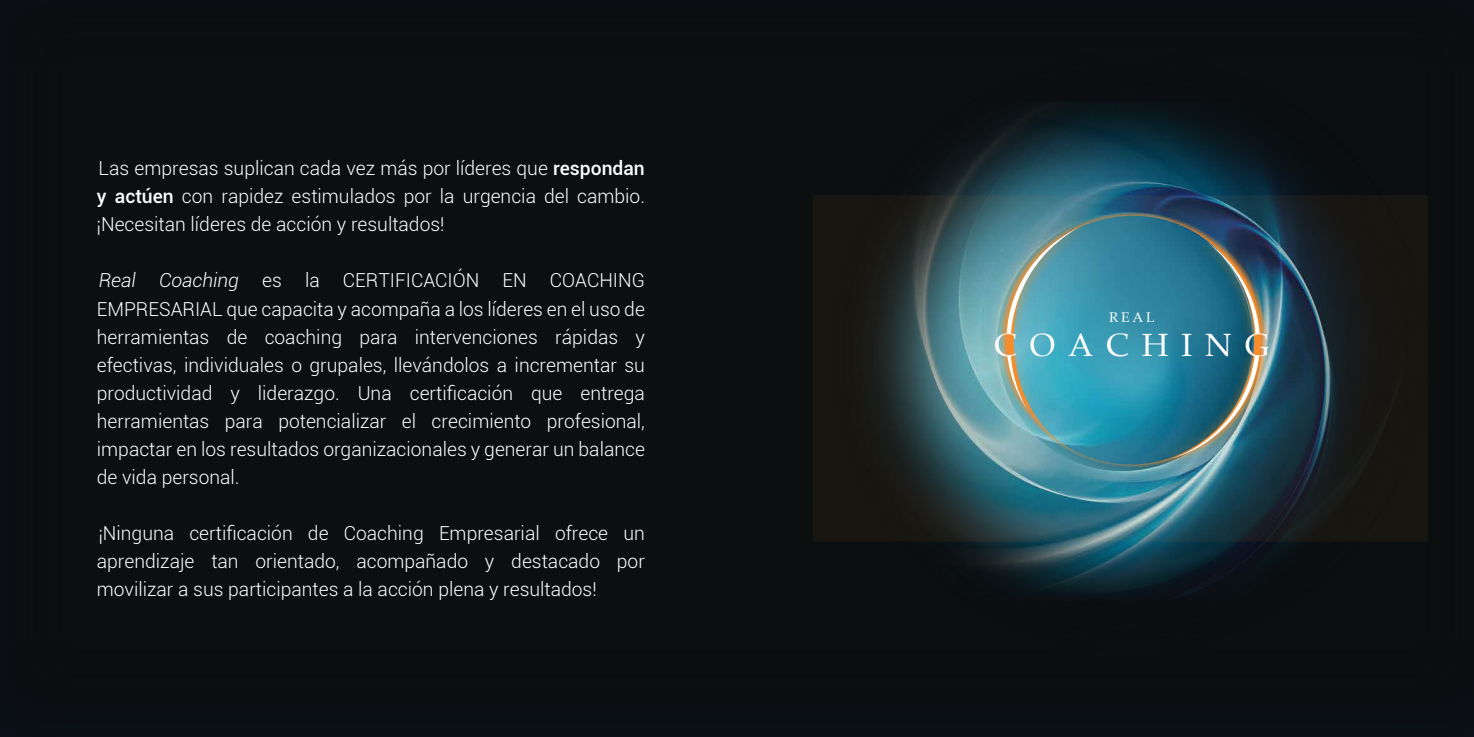
<style>
.page{position:relative;width:1474px;height:737px;background:#fff}
.page>*{position:absolute;margin:0;border:0;box-sizing:border-box;transform-origin:0 0}
.t1{font:32.2px "Palatino";letter-spacing:.4em;color:#fff}
.t2{font:300 19.25px/28px "Roboto";color:#fff;text-align:justify}
.t3{font:13.91px "Palatino";color:#fff}
.s1{font-weight:500}
.s2{font-style:italic}
</style>
<div class="page">
<div style="left:0;top:0;width:1473px;height:737px;background:#0b0f10"></div>
<img style="left:812px;top:195px;width:616px;height:346px">
<img style="left:989px;top:211px;width:106px;height:215px">
<svg style="left:1007px;top:355px;width:19px;height:54px"></svg>
<svg style="left:1006px;top:228px;width:71px;height:106px;background:#6aa4ad"></svg>
<img style="left:1154px;top:225px;width:122px;height:251px">
<img style="left:1170px;top:355px;width:89px;height:104px">
<svg style="left:1206px;top:242px;width:53px;height:92px;background:#3f6976"></svg>
<p class="t2" style="left:97px;top:154px;width:549px">Las empresas suplican cada vez más por líderes que <span class="s1">respondan y actúen</span> con rapidez estimulados por la urgencia del cambio. ¡Necesitan líderes de acción y resultados!</p>
<p class="t2" style="left:97px;top:266px;width:549px"><span class="s2">Real Coaching</span> es la CERTIFICACIÓN EN COACHING EMPRESARIAL que capacita y acompaña a los líderes en el uso de herramientas de coaching para intervenciones rápidas y efectivas, individuales o grupales, llevándolos a incrementar su productividad y liderazgo. Una certificación que entrega herramientas para potencializar el crecimiento profesional, impactar en los resultados organizacionales y generar un balance de vida personal.</p>
<p class="t2" style="left:97px;top:518px;width:549px">¡Ninguna certificación de Coaching Empresarial ofrece un aprendizaje tan orientado, acompañado y destacado por movilizar a sus participantes a la acción plena y resultados!</p>
<p class="t3" style="left:1109px;top:305px;width:47px">REAL</p>
<h1 class="t1" style="left:994px;top:318px;width:277px">COACHING</h1>
</div>
